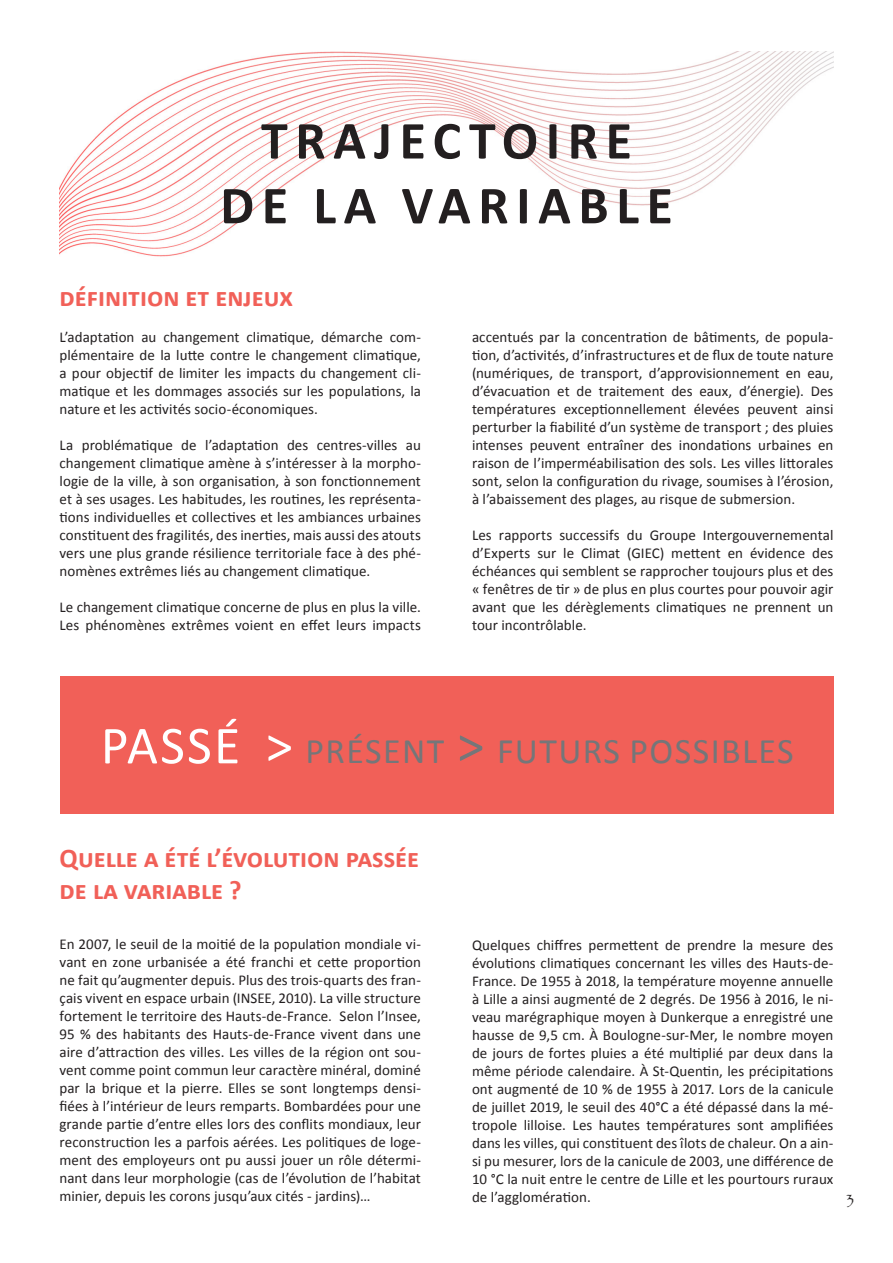
<style>
.page{position:relative;width:893px;height:1263px;background:#fff}
.page>*{position:absolute;margin:0;border:0;box-sizing:border-box;transform-origin:0 0}
.t1{font:700 54px "Calibri";letter-spacing:.14em;color:#231f20}
.t2{font:36px "Calibri";letter-spacing:.04em;color:#757679}
.t3{font:700 27px/32.4px "Calibri";color:#f16058}
.t4{font:18px "Papyrus";color:#231f20}
.TEXTE{font:15px/18px "Calibri";letter-spacing:.005em;color:#231f20;text-align:justify}
.s1{font-size:54px;color:#fff}
.s2{font-size:54px}
</style>
<div class="page">
<img style="left:60px;top:51px;width:773px;height:206px">
<div style="left:60px;top:676px;width:773px;height:138px;background:#f16058"></div>
<p class="t1" style="left:261px;top:106px;width:372px">TRAJECTOIRE</p>
<p class="t1" style="left:220px;top:171px;width:454px">DE LA VARIABLE</p>
<p class="t3" style="left:60px;top:281px;width:235px">définition et enjeux</p>
<p class="TEXTE" style="left:60px;top:328px;width:363px">L’adaptation au changement climatique, démarche com&shy;plémentaire de la lutte contre le changement climatique, a pour objectif de limiter les impacts du changement cli&shy;matique et les dommages associés sur les populations, la nature et les activités socio-économiques.</p>
<p class="TEXTE" style="left:60px;top:436px;width:363px">La problématique de l’adaptation des centres-villes au changement climatique amène à s’intéresser à la morpho&shy;logie de la ville, à son organisation, à son fonctionnement et à ses usages. Les habitudes, les routines, les représenta&shy;tions individuelles et collectives et les ambiances urbaines constituent des fragilités, des inerties, mais aussi des atouts vers une plus grande résilience territoriale face à des phé&shy;nomènes extrêmes liés au changement climatique.</p>
<p class="TEXTE" style="left:60px;top:598px;width:363px">Le changement climatique concerne de plus en plus la ville.<br>Les phénomènes extrêmes voient en effet leurs impacts</p>
<p class="TEXTE" style="left:472px;top:328px;width:363px">accentués par la concentration de bâtiments, de popula&shy;tion, d’activités, d’infrastructures et de flux de toute nature (numériques, de transport, d’approvisionnement en eau, d’évacuation et de traitement des eaux, d’énergie). Des températures exceptionnellement élevées peuvent ainsi perturber la fiabilité d’un système de transport ; des pluies intenses peuvent entraîner des inondations urbaines en raison de l’imperméabilisation des sols. Les villes littorales sont, selon la configuration du rivage, soumises à l’érosion, à l’abaissement des plages, au risque de submersion.</p>
<p class="TEXTE" style="left:472px;top:526px;width:363px">Les rapports successifs du Groupe Intergouvernemental d’Experts sur le Climat (GIEC) mettent en évidence des échéances qui semblent se rapprocher toujours plus et des « fenêtres de tir » de plus en plus courtes pour pouvoir agir avant que les dérèglements climatiques ne prennent un tour incontrôlable.</p>
<p class="t2" style="left:101px;top:729px;width:695px"><span class="s1">PASSÉ &gt;</span> PRÉSENT <span class="s2">&gt;</span> FUTURS POSSIBLES</p>
<p class="t3" style="left:60px;top:841px;width:361px">Quelle a été l’évolution passée de la variable ?</p>
<p class="TEXTE" style="left:60px;top:935px;width:363px">En 2007, le seuil de la moitié de la population mondiale vi&shy;vant en zone urbanisée a été franchi et cette proportion ne fait qu’augmenter depuis. Plus des trois-quarts des fran&shy;çais vivent en espace urbain (INSEE, 2010). La ville structure fortement le territoire des Hauts-de-France. Selon l’Insee, 95 % des habitants des Hauts-de-France vivent dans une aire d’attraction des villes. Les villes de la région ont sou&shy;vent comme point commun leur caractère minéral, dominé par la brique et la pierre. Elles se sont longtemps densi&shy;fiées à l’intérieur de leurs remparts. Bombardées pour une grande partie d’entre elles lors des conflits mondiaux, leur reconstruction les a parfois aérées. Les politiques de loge&shy;ment des employeurs ont pu aussi jouer un rôle détermi&shy;nant dans leur morphologie (cas de l’évolution de l’habitat minier, depuis les corons jusqu’aux cités - jardins)…</p>
<p class="TEXTE" style="left:472px;top:936px;width:363px">Quelques chiffres permettent de prendre la mesure des évolutions climatiques concernant les villes des Hauts-de-France. De 1955 à 2018, la température moyenne annuelle à Lille a ainsi augmenté de 2 degrés. De 1956 à 2016, le ni&shy;veau marégraphique moyen à Dunkerque a enregistré une hausse de 9,5 cm. À Boulogne-sur-Mer, le nombre moyen de jours de fortes pluies a été multiplié par deux dans la même période calendaire. À St-Quentin, les précipitations ont augmenté de 10 % de 1955 à 2017. Lors de la canicule de juillet 2019, le seuil des 40°C a été dépassé dans la mé&shy;tropole lilloise. Les hautes températures sont amplifiées dans les villes, qui constituent des îlots de chaleur. On a ain&shy;si pu mesurer, lors de la canicule de 2003, une différence de 10 °C la nuit entre le centre de Lille et les pourtours ruraux de l’agglomération.</p>
<p class="t4" style="left:845px;top:1188px;width:12px">3</p>
</div>
